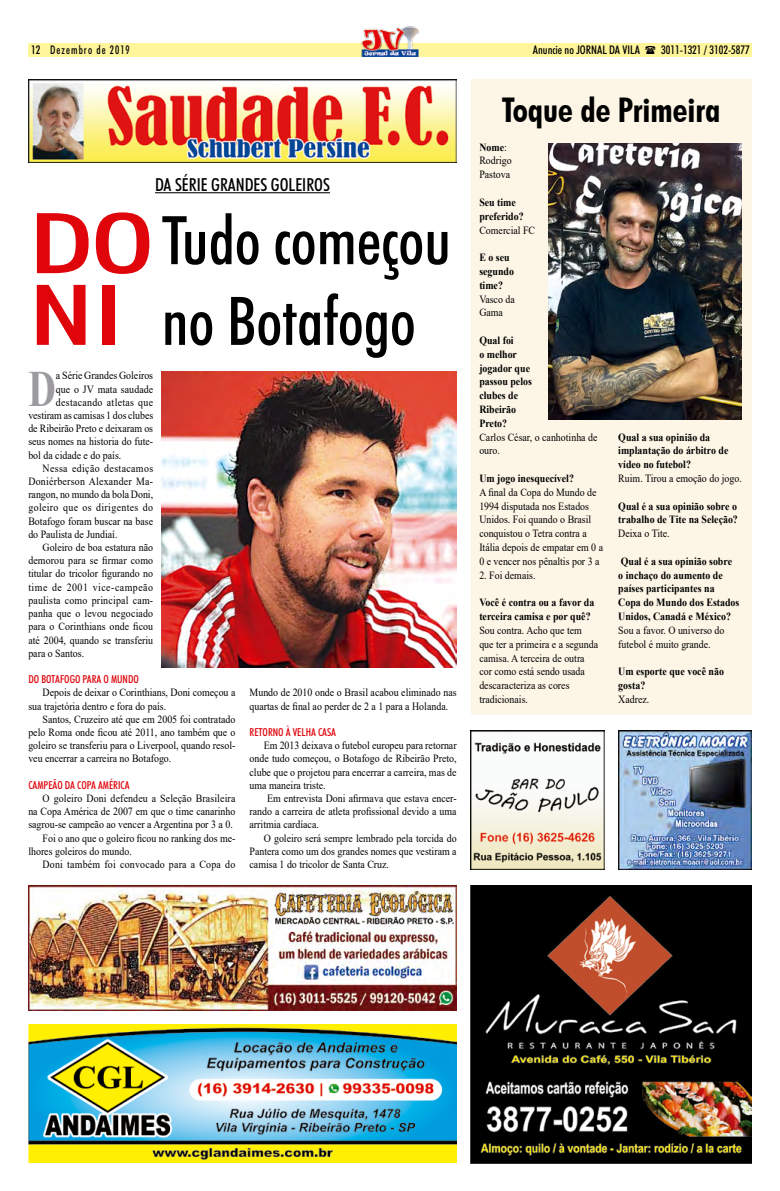
<style>
.page{position:relative;width:780px;height:1191px;background:#fff}
.page>*{position:absolute;margin:0;border:0;box-sizing:border-box;transform-origin:0 0}
.t1{font:500 condensed 84.1px/71.7px "Futura BT";color:#e0040b;scale:1.57 1}
.t2{font:500 condensed 67.2px/80.7px "Futura BT";color:#000}
.t3{font:700 50.9px "Times New Roman";color:#9d9ba0;scale:.75 1}
.t4{font:700 condensed 34px "Futura BT";color:#000}
.t5{font:500 condensed 18px "Futura BT";color:#000}
.t6{font:500 condensed 12px "Futura BT";color:#000}
.t7{font:500 condensed 12px "Futura BT";letter-spacing:.1em;color:#000}
.t8{font:11px/13.8px "Times New Roman";color:#000;scale:.9 1}
.t9{font:700 11px/13.8px "Times New Roman";color:#000;scale:.9 1}
.t10{font:11px "Times New Roman";letter-spacing:.025em;color:#000;scale:.9 1}
.t11{font:500 condensed 11px "Futura BT";color:#e0040b}
.t12{font:11px "Times New Roman";letter-spacing:.035em;color:#000;scale:.9 1}
.t13{font:11px "Times New Roman";letter-spacing:.02em;color:#000;scale:.9 1}
.t14{font:11px "Times New Roman";letter-spacing:.05em;color:#000;scale:.9 1}
.t15{font:11px "Times New Roman";letter-spacing:.03em;color:#000;scale:.9 1}
.s1{font-weight:700}
</style>
<div class="page">
<div style="left:28px;top:43px;width:723px;height:14px;background:#fff69c"></div>
<img style="left:361px;top:26px;width:57px;height:31px">
<img style="left:28px;top:79px;width:428px;height:84px">
<img style="left:28px;top:1024px;width:428px;height:138px">
<hr style="left:155px;top:192px;width:175px;height:1px;background:#000">
<img style="left:28px;top:886px;width:428px;height:124px">
<div style="left:471px;top:79px;width:280px;height:636px;background:#fdf6e7"></div>
<img style="left:162px;top:372px;width:294px;height:295px">
<img style="left:618px;top:730px;width:133px;height:139px">
<img style="left:471px;top:730px;width:133px;height:139px">
<img style="left:548px;top:143px;width:193px;height:276px">
<img style="left:470px;top:886px;width:281px;height:277px">
<p class="t7" style="left:31px;top:43px;width:100px">12 Dezembro de 2019</p>
<p class="t6" style="left:533px;top:43px;width:109px">Anuncie no JORNAL DA VILA</p>
<p class="t6" style="left:661px;top:43px;width:90px">3011-1321 / 3102-5877</p>
<h3 class="t5" style="left:155px;top:174px;width:176px">DA SÉRIE GRANDES GOLEIROS</h3>
<h2 class="t2" style="left:162px;top:199px;width:291px">Tudo começou no Botafogo</h2>
<h1 class="t1" style="left:28px;top:207px;width:82px">DO<br>NI</h1>
<h3 class="t3" style="left:28px;top:352px;width:38px">D</h3>
<p class="t8" style="left:56px;top:368px;width:109px">a Série Grandes Goleiros</p>
<p class="t8" style="left:56px;top:382px;width:110px">que o JV mata saudade</p>
<p class="t15" style="left:56px;top:394px;width:110px">destacando atletas que</p>
<p class="t8" style="left:28px;top:408px;width:140px">vestiram as camisas 1 dos clubes</p>
<p class="t8" style="left:28px;top:421px;width:140px">de Ribeirão Preto e deixaram os</p>
<p class="t8" style="left:28px;top:434px;width:140px">seus nomes na historia do fute-</p>
<p class="t8" style="left:28px;top:448px;width:105px">bol da cidade e do país.</p>
<p class="t12" style="left:43px;top:460px;width:124px">Nessa edição destacamos</p>
<p class="t10" style="left:28px;top:473px;width:140px">Doniérberson Alexander Ma-</p>
<p class="t8" style="left:28px;top:487px;width:140px">rangon, no mundo da bola Doni,</p>
<p class="t12" style="left:28px;top:500px;width:140px">goleiro que os dirigentes do</p>
<p class="t8" style="left:28px;top:514px;width:140px">Botafogo foram buscar na base</p>
<p class="t8" style="left:28px;top:527px;width:101px">do Paulista de Jundiaí.</p>
<p class="t8" style="left:43px;top:540px;width:124px">Goleiro de boa estatura não</p>
<p class="t8" style="left:28px;top:553px;width:140px">demorou para se firmar como</p>
<p class="t8" style="left:28px;top:566px;width:140px">titular do tricolor figurando no</p>
<p class="t14" style="left:28px;top:579px;width:140px">time de 2001 vice-campeão</p>
<p class="t13" style="left:28px;top:592px;width:140px">paulista como principal cam-</p>
<p class="t8" style="left:28px;top:606px;width:140px">panha que o levou negociado</p>
<p class="t8" style="left:28px;top:619px;width:140px">para o Corinthians onde ficou</p>
<p class="t8" style="left:28px;top:632px;width:140px">até 2004, quando se transferiu</p>
<p class="t8" style="left:28px;top:646px;width:64px">para o Santos.</p>
<p class="t11" style="left:28px;top:672px;width:112px">DO BOTAFOGO PARA O MUNDO</p>
<p class="t8" style="left:28px;top:685px;width:231px;line-height:13.2px;text-indent:14px">Depois de deixar o Corinthians, Doni começou a sua trajetória dentro e fora do país.</p>
<p class="t8" style="left:28px;top:712px;width:231px;line-height:13.2px;text-align:justify;text-indent:14px">Santos, Cruzeiro até que em 2005 foi contratado pelo Roma onde ficou até 2011, ano também que o goleiro se transferiu para o Liverpool, quando resol&shy;veu encerrar a carreira no Botafogo.</p>
<p class="t11" style="left:28px;top:778px;width:103px">CAMPEÃO DA COPA AMÉRICA</p>
<p class="t8" style="left:43px;top:791px;width:216px">O goleiro Doni defendeu a Seleção Brasileira</p>
<p class="t8" style="left:28px;top:804px;width:231px">na Copa América de 2007 em que o time canarinho</p>
<p class="t8" style="left:28px;top:817px;width:229px">sagrou-se campeão ao vencer a Argentina por 3 a 0.</p>
<p class="t8" style="left:43px;top:830px;width:216px">Foi o ano que o goleiro ficou no ranking dos me-</p>
<p class="t8" style="left:28px;top:844px;width:116px">lhores goleiros do mundo.</p>
<p class="t10" style="left:43px;top:856px;width:216px">Doni também foi convocado para a Copa do</p>
<p class="t8" style="left:249px;top:685px;width:231px;line-height:13.2px">Mundo de 2010 onde o Brasil acabou eliminado nas quartas de final ao perder de 2 a 1 para a Holanda.</p>
<p class="t11" style="left:249px;top:725px;width:88px">RETORNO À VELHA CASA</p>
<p class="t8" style="left:249px;top:738px;width:231px;line-height:13.2px;text-align:justify;text-indent:14px">Em 2013 deixava o futebol europeu para retornar onde tudo começou, o Botafogo de Ribeirão Preto, clube que o projetou para encerrar a carreira, mas de uma maneira triste.</p>
<p class="t8" style="left:249px;top:791px;width:231px;line-height:13.2px;text-align:justify;text-indent:17px">Em entrevista Doni afirmava que estava encer&shy;rando a carreira de atleta profissional devido a uma arritmia cardíaca.</p>
<p class="t8" style="left:249px;top:831px;width:231px;line-height:13.2px;text-align:justify;text-indent:14px">O goleiro será sempre lembrado pela torcida do Pantera como um dos grandes nomes que vestiram a camisa 1 do tricolor de Santa Cruz.</p>
<h3 class="t4" style="left:502px;top:89px;width:220px">Toque de Primeira</h3>
<p class="t8" style="left:479px;top:140px;width:38px"><span class="s1">Nome</span>:<br>Rodrigo<br>Pastova</p>
<p class="t9" style="left:479px;top:195px;width:51px">Seu time preferido?</p>
<p class="t8" style="left:479px;top:222px;width:64px">Comercial FC</p>
<p class="t9" style="left:479px;top:250px;width:40px">E o seu segundo time?</p>
<p class="t8" style="left:479px;top:292px;width:41px">Vasco da<br>Gama</p>
<p class="t9" style="left:479px;top:333px;width:60px">Qual foi<br>o melhor jogador que passou pelos clubes de<br>Ribeirão<br>Preto?</p>
<p class="t8" style="left:479px;top:430px;width:133px">Carlos César, o canhotinha de ouro.</p>
<p class="t9" style="left:479px;top:471px;width:107px">Um jogo inesquecível?</p>
<p class="t8" style="left:479px;top:485px;width:139px">A final da Copa do Mundo de<br>1994 disputada nos Estados<br>Unidos. Foi quando o Brasil conquistou o Tetra contra a<br>Itália depois de empatar em 0 a<br>0 e vencer nos pênaltis por 3 a</p>
<p class="t8" style="left:479px;top:568px;width:64px">2. Foi demais.</p>
<p class="t9" style="left:479px;top:595px;width:129px">Você é contra ou a favor da terceira camisa e por quê?</p>
<p class="t8" style="left:479px;top:623px;width:133px">Sou contra. Acho que tem que ter a primeira e a segunda camisa. A terceira de outra cor como está sendo usada descaracteriza as cores tradicionais.</p>
<p class="t9" style="left:618px;top:429px;width:124px">Qual a sua opinião da implantação do árbitro de vídeo no futebol?</p>
<p class="t8" style="left:618px;top:471px;width:139px">Ruim. Tirou a emoção do jogo.</p>
<p class="t9" style="left:618px;top:499px;width:134px">Qual é a sua opinião sobre o trabalho de Tite na Seleção?</p>
<p class="t8" style="left:618px;top:526px;width:59px">Deixa o Tite.</p>
<p class="t9" style="left:618px;top:554px;width:136px">Qual é a sua opinião sobre<br>o inchaço do aumento de países participantes na<br>Copa do Mundo dos Estados<br>Unidos, Canadá e México?</p>
<p class="t8" style="left:618px;top:623px;width:119px">Sou a favor. O universo do futebol é muito grande.</p>
<p class="t9" style="left:618px;top:664px;width:119px">Um esporte que você não gosta?</p>
<p class="t8" style="left:618px;top:692px;width:36px">Xadrez.</p>
</div>
